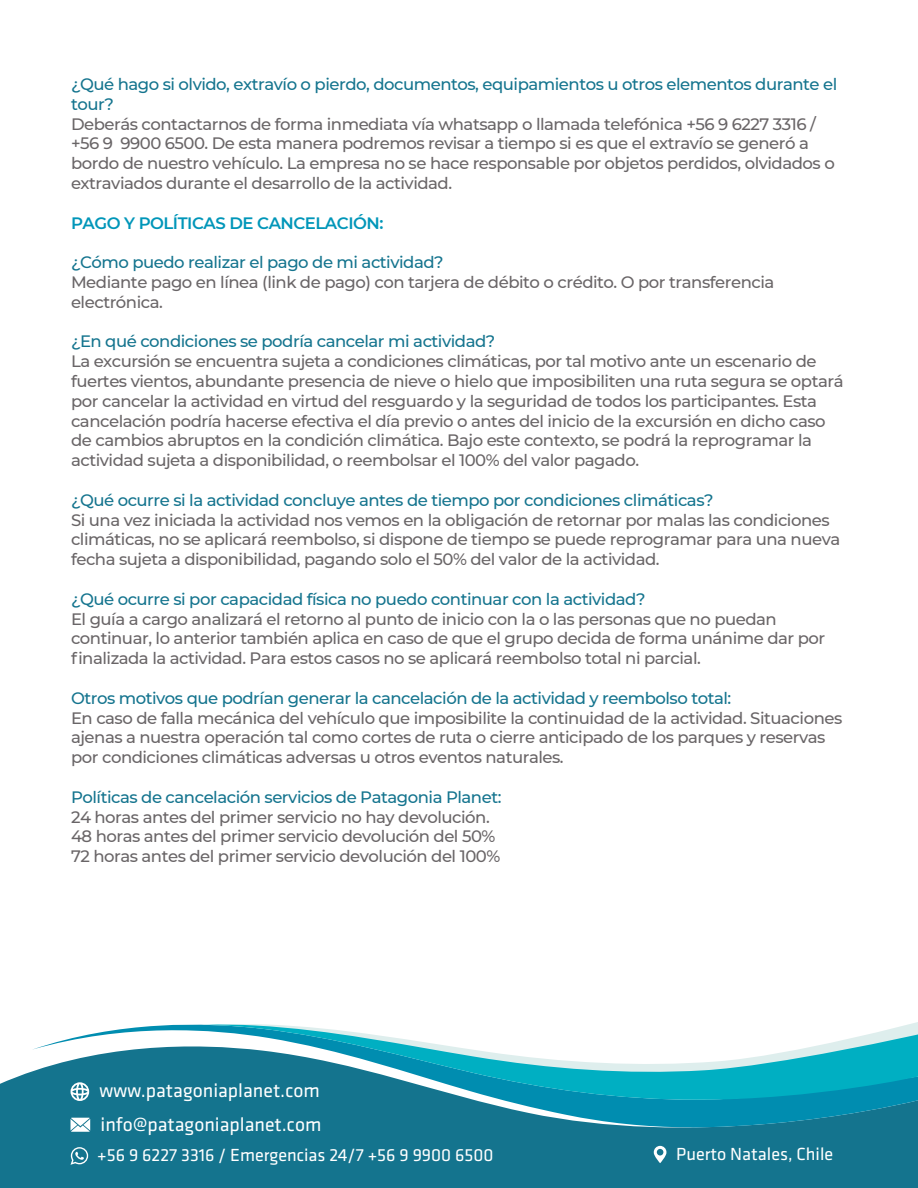
<style>
.page{position:relative;width:918px;height:1188px;background:#fff}
.page>*{position:absolute;margin:0;border:0;box-sizing:border-box;transform-origin:0 0}
.t1{font:19.8px "Klavika";color:#fff}
.t2{font:18.15px "Klavika";color:#fff}
.t3{font:500 16.5px/19.8px "Montserrat";letter-spacing:-.03em;color:#696567}
.t4{font:500 16.5px/19.8px "Montserrat";letter-spacing:-.03em;color:#14748e}
.t5{font:600 16.5px "Montserrat";letter-spacing:-.03em;color:#0096b9}
</style>
<div class="page">
<div style="left:0;top:1071px;width:918px;height:117px;background:#14748e"></div>
<svg style="left:32px;top:1024px;width:886px;height:103px;background:#318da6"></svg>
<svg style="left:204px;top:1024px;width:714px;height:76px"></svg>
<svg style="left:71px;top:1118px;width:19px;height:14px"></svg>
<svg style="left:71px;top:1082px;width:18px;height:19px"></svg>
<svg style="left:71px;top:1147px;width:17px;height:18px"></svg>
<svg style="left:654px;top:1146px;width:12px;height:17px"></svg>
<p class="t4" style="left:71px;top:74px;width:768px">¿Qué hago si olvido, extravío o pierdo, documentos, equipamientos u otros elementos durante el tour?</p>
<p class="t3" style="left:71px;top:113px;width:765px">Deberás contactarnos de forma inmediata vía whatsapp o llamada telefónica +56 9 6227 3316 / +56 9 9900 6500. De esta manera podremos revisar a tiempo si es que el extravío se generó a bordo de nuestro vehículo. La empresa no se hace responsable por objetos perdidos, olvidados o extraviados durante el desarrollo de la actividad.</p>
<p class="t5" style="left:71px;top:211px;width:314px">PAGO Y POLÍTICAS DE CANCELACIÓN:</p>
<p class="t4" style="left:71px;top:252px;width:374px">¿Cómo puedo realizar el pago de mi actividad?</p>
<p class="t3" style="left:71px;top:272px;width:705px">Mediante pago en línea (link de pago) con tarjera de débito o crédito. O por transferencia electrónica.</p>
<p class="t4" style="left:71px;top:331px;width:426px">¿En qué condiciones se podría cancelar mi actividad?</p>
<p class="t3" style="left:71px;top:351px;width:774px">La excursión se encuentra sujeta a condiciones climáticas, por tal motivo ante un escenario de fuertes vientos, abundante presencia de nieve o hielo que imposibiliten una ruta segura se optará por cancelar la actividad en virtud del resguardo y la seguridad de todos los participantes. Esta cancelación podría hacerse efectiva el día previo o antes del inicio de la excursión en dicho caso de cambios abruptos en la condición climática. Bajo este contexto, se podrá la reprogramar la actividad sujeta a disponibilidad, o reembolsar el 100% del valor pagado.</p>
<p class="t4" style="left:71px;top:489px;width:644px">¿Qué ocurre si la actividad concluye antes de tiempo por condiciones climáticas?</p>
<p class="t3" style="left:71px;top:509px;width:771px">Si una vez iniciada la actividad nos vemos en la obligación de retornar por malas las condiciones climáticas, no se aplicará reembolso, si dispone de tiempo se puede reprogramar para una nueva fecha sujeta a disponibilidad, pagando solo el 50% del valor de la actividad.</p>
<p class="t4" style="left:71px;top:588px;width:576px">¿Qué ocurre si por capacidad física no puedo continuar con la actividad?</p>
<p class="t3" style="left:71px;top:608px;width:756px">El guía a cargo analizará el retorno al punto de inicio con la o las personas que no puedan continuar, lo anterior también aplica en caso de que el grupo decida de forma unánime dar por finalizada la actividad. Para estos casos no se aplicará reembolso total ni parcial.</p>
<p class="t4" style="left:71px;top:687px;width:662px">Otros motivos que podrían generar la cancelación de la actividad y reembolso total:</p>
<p class="t3" style="left:71px;top:707px;width:773px">En caso de falla mecánica del vehículo que imposibilite la continuidad de la actividad. Situaciones ajenas a nuestra operación tal como cortes de ruta o cierre anticipado de los parques y reservas por condiciones climáticas adversas u otros eventos naturales.</p>
<p class="t4" style="left:71px;top:786px;width:432px">Políticas de cancelación servicios de Patagonia Planet:</p>
<p class="t3" style="left:71px;top:806px;width:431px">24 horas antes del primer servicio no hay devolución.<br>48 horas antes del primer servicio devolución del 50%<br>72 horas antes del primer servicio devolución del 100%</p>
<p class="t1" style="left:100px;top:1080px;width:222px">www.patagoniaplanet.com</p>
<p class="t1" style="left:100px;top:1113px;width:222px">info@patagoniaplanet.com</p>
<p class="t2" style="left:97px;top:1145px;width:398px">+56 9 6227 3316 / Emergencias 24/7 +56 9 9900 6500</p>
<p class="t2" style="left:676px;top:1144px;width:158px">Puerto Natales, Chile</p>
</div>
